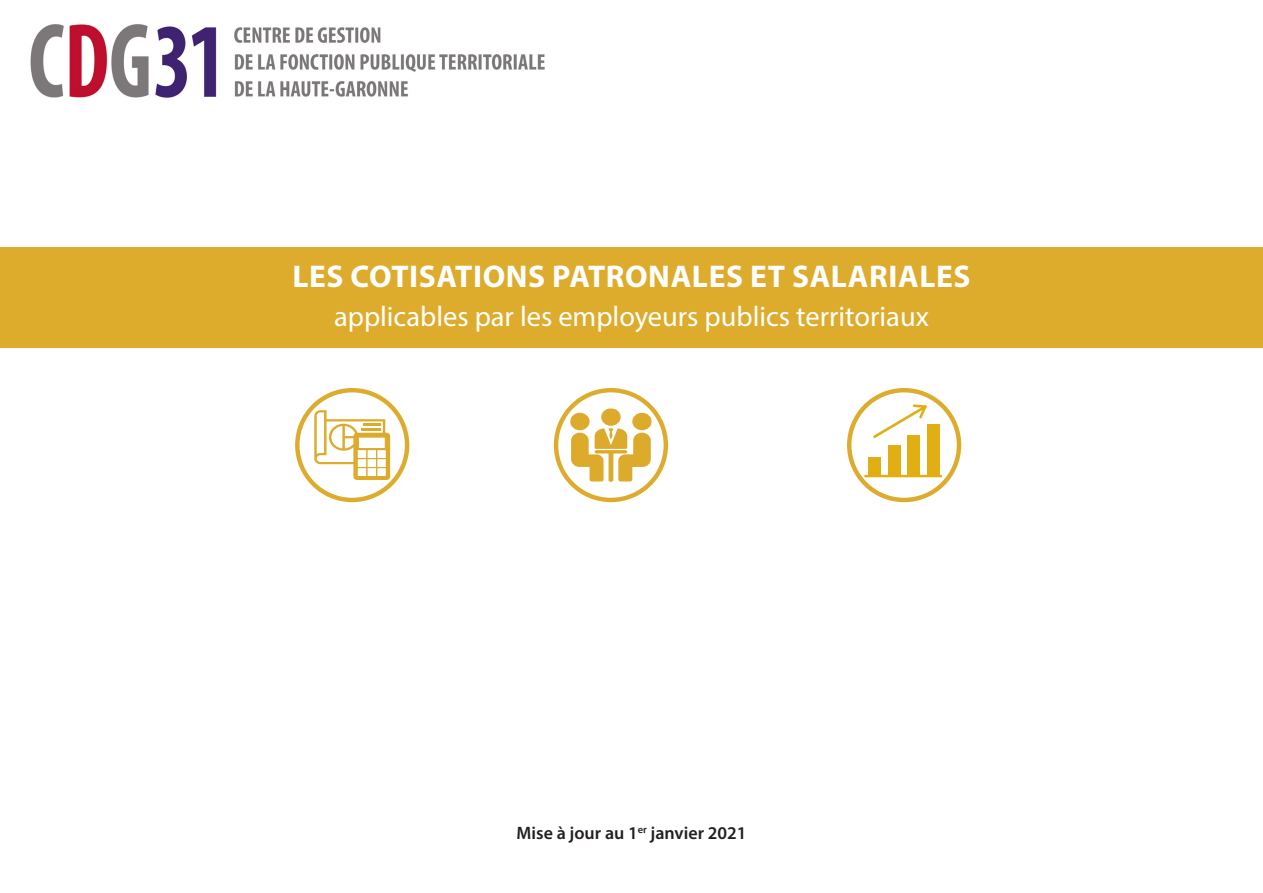
<style>
.page{position:relative;width:1263px;height:893px;background:#fff}
.page>*{position:absolute;margin:0;border:0;box-sizing:border-box;transform-origin:0 0}
.t1{font:700 31.5px "Myriad Pro";letter-spacing:.02em;color:#fff}
.t2{font:28.5px "Myriad Pro";color:#fff}
.t3{font:600 18px "Myriad Pro";color:#231f20}
</style>
<div class="page">
<img style="left:30px;top:24px;width:515px;height:74px">
<div style="left:0;top:247px;width:1263px;height:101px;background:#ddac2c"></div>
<svg style="left:314px;top:410px;width:76px;height:70px"></svg>
<div style="left:360px;top:438px;width:24px;height:9px;background:#fff"></div>
<div style="left:295px;top:388px;width:114px;height:114px;border:4px solid #ddac2c;border-radius:50%"></div>
<div style="left:601px;top:408px;width:20px;height:18px;background:#ddab2c;border-radius:50%"></div>
<div style="left:570px;top:413px;width:20px;height:17px;background:#ddab2c;border-radius:50%"></div>
<div style="left:632px;top:413px;width:20px;height:17px;background:#ddab2c;border-radius:50%"></div>
<svg style="left:571px;top:428px;width:80px;height:54px"></svg>
<div style="left:554px;top:388px;width:114px;height:114px;border:4px solid #ddac2c;border-radius:50%"></div>
<div style="left:868px;top:458px;width:13px;height:18px;background:#e1ae13"></div>
<div style="left:887px;top:446px;width:13px;height:30px;background:#e1ae13"></div>
<div style="left:907px;top:435px;width:13px;height:41px;background:#e1ae13"></div>
<div style="left:926px;top:424px;width:13px;height:52px;background:#e1ae13"></div>
<hr style="left:864px;top:475px;width:78px;height:3px;background:#e1ae13">
<svg style="left:873px;top:404px;width:54px;height:34px"></svg>
<div style="left:847px;top:388px;width:114px;height:114px;border:4px solid #ddac2c;border-radius:50%"></div>
<p class="t1" style="left:292px;top:256px;width:680px">LES COTISATIONS PATRONALES ET SALARIALES</p>
<p class="t2" style="left:334px;top:299px;width:596px">applicables par les employeurs publics territoriaux</p>
<p class="t3" style="left:516px;top:821px;width:231px">Mise à jour au 1<sup>er</sup> janvier 2021</p>
</div>
